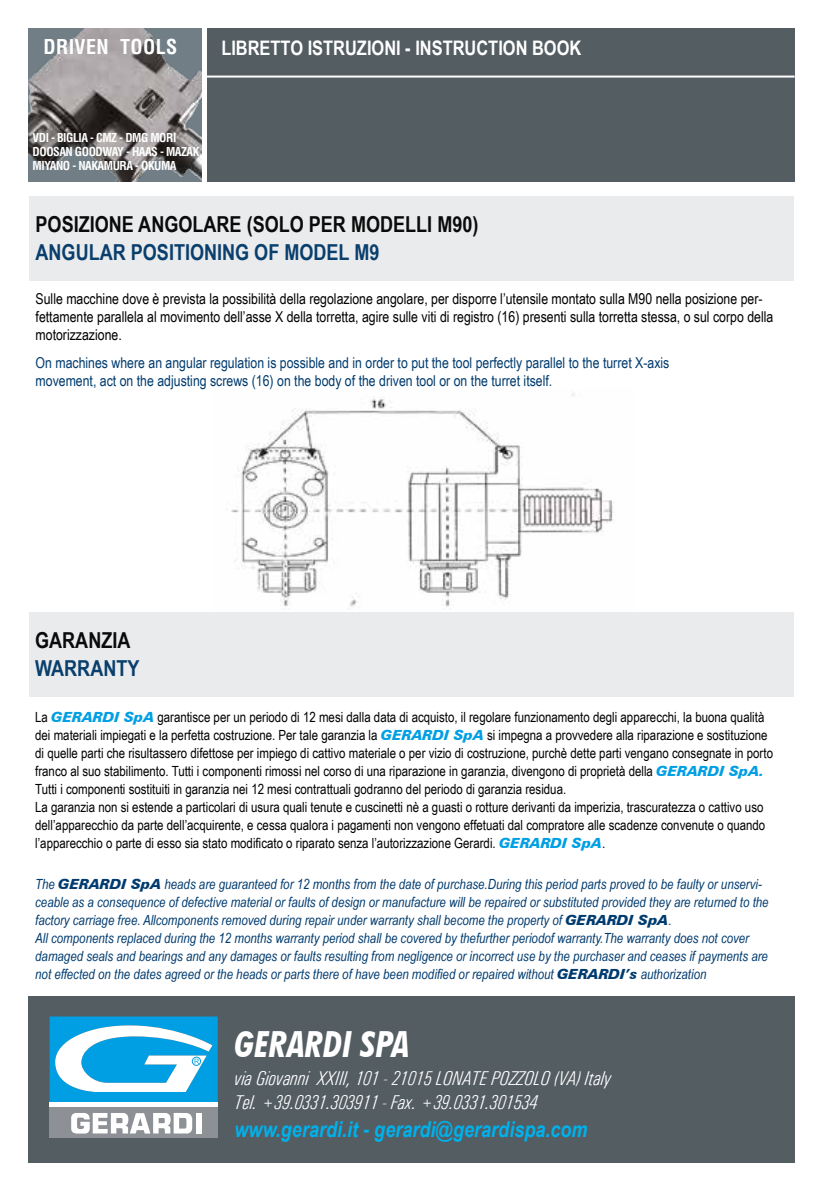
<style>
.page{position:relative;width:840px;height:1191px;background:#fff}
.page>*{position:absolute;margin:0;border:0;box-sizing:border-box;transform-origin:0 0}
.t1{font:italic 700 condensed 36px "Futura BT";color:#fff}
.t2{font:700 22px "Arial Narrow";color:#000}
.t3{font:italic 700 22px "Arial Narrow";color:#00b1eb}
.t4{font:700 22px "Arial Narrow";color:#003b6f}
.t5{font:italic 300 condensed 20px/24px "Univers";letter-spacing:-.01em;color:#fff}
.t6{font:700 20px "Arial Narrow";color:#fff}
.t7{font:700 condensed 20px "Helvetica";letter-spacing:.02em;color:#fff}
.t8{font:15px/18px "Arial Narrow";color:#000}
.t9{font:15px/18px "Arial Narrow";color:#003b6f}
.t10{font:14px/18px "Arial Narrow";color:#000}
.t11{font:italic 14px/18px "Arial Narrow";color:#003b6f}
.t12{font:700 condensed 12px/14px "Helvetica";letter-spacing:-.04em;color:#fff}
.s1{font-family:"Zurich BT";font-weight:900;font-style:italic;color:#009fe3}
.s2{font-family:"Zurich BT";font-weight:900}
</style>
<div class="page">
<img style="left:28px;top:29px;width:173px;height:152px">
<div style="left:207px;top:28px;width:587px;height:153px;background:#535d62"></div>
<hr style="left:206px;top:76px;width:588px;height:2px;background:#fff">
<div style="left:28px;top:996px;width:766px;height:166px;background:#535d62"></div>
<img style="left:231px;top:393px;width:382px;height:217px">
<svg style="left:50px;top:1016px;width:168px;height:86px;background:#51bce9"></svg>
<div style="left:50px;top:1102px;width:168px;height:5px;background:#fff"></div>
<div style="left:50px;top:1107px;width:168px;height:31px;background:#8d9196"></div>
<div style="left:196px;top:1113px;width:5px;height:20px;background:#fff"></div>
<svg style="left:71px;top:1113px;width:121px;height:21px"></svg>
<div style="left:29px;top:197px;width:764px;height:84px;background:#eaebec"></div>
<div style="left:29px;top:612px;width:764px;height:85px;background:#eaebec"></div>
<h3 class="t7" style="left:43px;top:34px;width:135px">DRIVEN TOOLS</h3>
<h3 class="t6" style="left:221px;top:33px;width:361px">LIBRETTO ISTRUZIONI - INSTRUCTION BOOK</h3>
<p class="t12" style="left:33px;top:130px;width:168px">VDI - BIGLIA - CMZ - DMG MORI<br>DOOSAN GOODWAY - HAAS - MAZAK<br>MIYANO - NAKAMURA - OKUMA</p>
<h2 class="t2" style="left:36px;top:208px;width:444px">POSIZIONE ANGOLARE (SOLO PER MODELLI M90)</h2>
<h2 class="t4" style="left:36px;top:236px;width:345px">ANGULAR POSITIONING OF MODEL M9</h2>
<p class="t8" style="left:36px;top:289px;width:738px">Sulle macchine dove è prevista la possibilità della regolazione angolare, per disporre l’utensile montato sulla M90 nella posizione per&shy;fettamente parallela al movimento dell’asse X della torretta, agire sulle viti di registro (16) presenti sulla torretta stessa, o sul corpo della motorizzazione.</p>
<p class="t9" style="left:36px;top:353px;width:635px">On machines where an angular regulation is possible and in order to put the tool perfectly parallel to the turret X-axis movement, act on the adjusting screws (16) on the body of the driven tool or on the turret itself.</p>
<h2 class="t2" style="left:35px;top:624px;width:97px">GARANZIA</h2>
<h2 class="t4" style="left:35px;top:652px;width:106px">WARRANTY</h2>
<p class="t10" style="left:35px;top:708px;width:739px">La <span class="s1">GERARDI SpA</span> garantisce per un periodo di 12 mesi dalla data di acquisto, il regolare funzionamento degli apparecchi, la buona qualità dei materiali impiegati e la perfetta costruzione. Per tale garanzia la <span class="s1">GERARDI SpA</span> si impegna a provvedere alla riparazione e sostituzione di quelle parti che risultassero difettose per impiego di cattivo materiale o per vizio di costruzione, purchè dette parti vengano consegnate in porto franco al suo stabilimento. Tutti i componenti rimossi nel corso di una riparazione in garanzia, divengono di proprietà della <span class="s1">GERARDI SpA.<br></span>Tutti i componenti sostituiti in garanzia nei 12 mesi contrattuali godranno del periodo di garanzia residua.<br>La garanzia non si estende a particolari di usura quali tenute e cuscinetti nè a guasti o rotture derivanti da imperizia, trascuratezza o cattivo uso dell’apparecchio da parte dell’acquirente, e cessa qualora i pagamenti non vengono effetuati dal compratore alle scadenze convenute o quando l’apparecchio o parte di esso sia stato modificato o riparato senza l’autorizzazione Gerardi. <span class="s1">GERARDI SpA</span>.</p>
<p class="t11" style="left:35px;top:874px;width:734px">The <span class="s2">GERARDI SpA</span> heads are guaranteed for 12 months from the date of purchase.During this period parts proved to be faulty or unservi&shy;ceable as a consequence of defective material or faults of design or manufacture will be repaired or substituted provided they are returned to the factory carriage free. Allcomponents removed during repair under warranty shall become the property of <span class="s2">GERARDI SpA</span>.<br>All components replaced during the 12 months warranty period shall be covered by thefurther periodof warranty.The warranty does not cover damaged seals and bearings and any damages or faults resulting from negligence or incorrect use by the purchaser and ceases if payments are not effected on the dates agreed or the heads or parts there of have been modified or repaired without <span class="s2">GERARDI’s</span> authorization</p>
<h1 class="t1" style="left:234px;top:1022px;width:176px">GERARDI SPA</h1>
<h3 class="t5" style="left:234px;top:1066px;width:378px">via Giovanni XXIII, 101 - 21015 LONATE POZZOLO (VA) Italy<br>Tel. +39.0331.303911 - Fax. +39.0331.301534</h3>
<h2 class="t3" style="left:234px;top:1113px;width:354px">www.gerardi.it - gerardi@gerardispa.com</h2>
</div>
